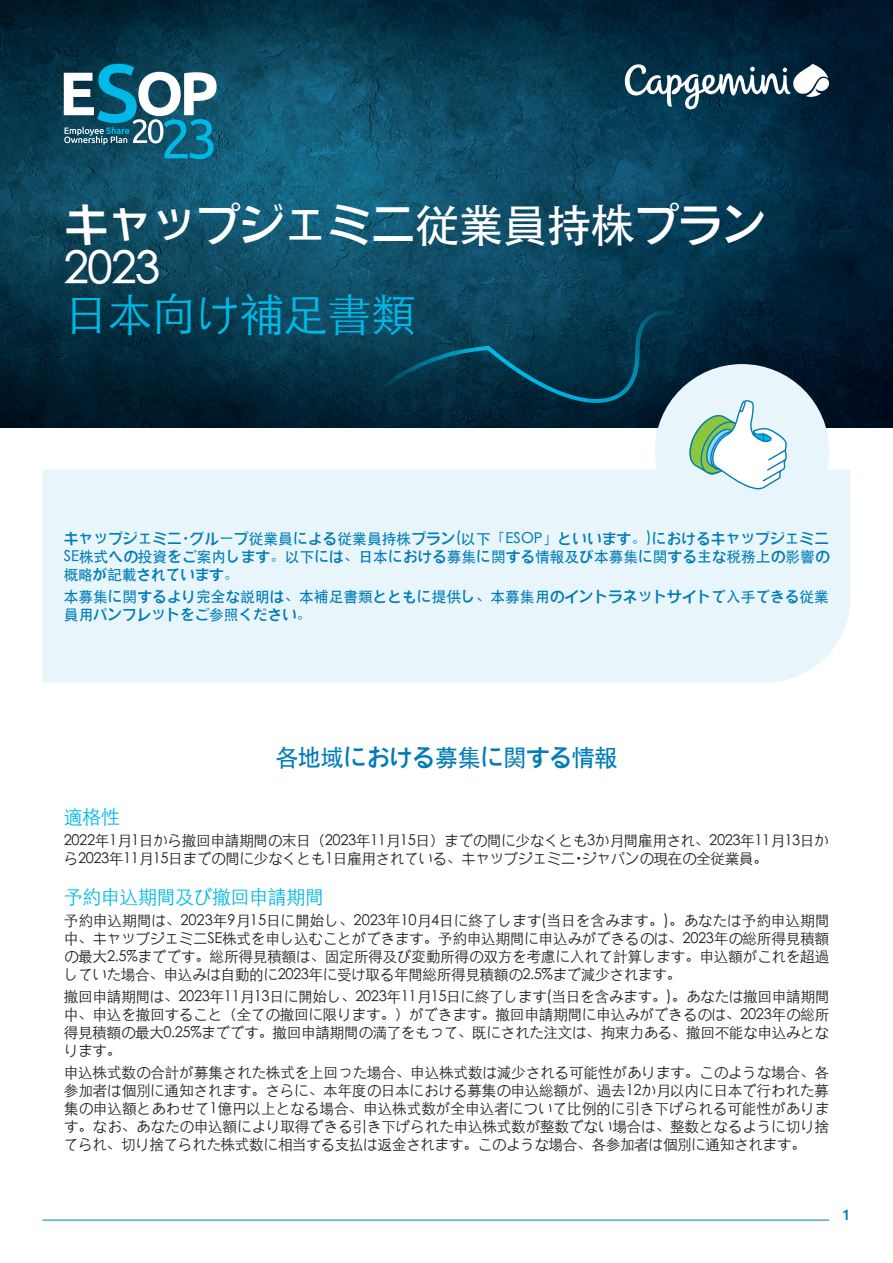
<style>
.page{position:relative;width:893px;height:1263px;background:#fff}
.page>*{position:absolute;margin:0;border:0;box-sizing:border-box;transform-origin:0 0}
.t1{font:500 45px/45px "ST Heiti SC";letter-spacing:-.025em;color:#fff}
.t2{font:300 45px "ST Heiti SC";letter-spacing:-.025em;color:#00b9e7}
.t3{font:500 24px "ST Heiti SC";letter-spacing:-.03em;color:#007cb6}
.INTER_cyan{font:300 19.5px "ST Heiti SC";letter-spacing:-.03em;color:#00b9e7}
.TEXTE{font:300 15px/18px "ST Heiti SC";letter-spacing:-.03em;color:#231f20;text-align:justify}
.t4{font:500 15px/18px "ST Heiti SC";color:#007cb6;text-align:justify}
.t5{font:500 15px "Ubuntu";color:#007cb6}
.s1{font-family:"Koz Go Pr 6 N";font-weight:300}
.s2{font-family:"Koz Go Pr 6 N"}
</style>
<div class="page">
<img style="left:0;top:0;width:893px;height:427px">
<div style="left:43px;top:470px;width:807px;height:212px;background:#e8f6fc"></div>
<div style="left:655px;top:364px;width:174px;height:174px;background:#e8f6fc;border-radius:50%"></div>
<svg style="left:625px;top:64px;width:204px;height:45px"></svg>
<svg style="left:689px;top:400px;width:98px;height:90px"></svg>
<hr style="left:43px;top:1220px;width:786px;height:1px;background:#007cb6">
<svg style="left:64px;top:64px;width:153px;height:95px"></svg>
<svg style="left:358px;top:311px;width:302px;height:101px"></svg>
<p class="t1" style="left:64px;top:201px;width:705px">キャップジェミニ従業員持株プラン<br>2023</p>
<p class="t2" style="left:64px;top:276px;width:354px">日本向け補足書類</p>
<p class="t4" style="left:64px;top:529px;width:767px">キャップジェミニ<span class="s1">・</span>グループ従業員による従業員持株プラン(以下「ESOP」といいます。)におけるキャップジェミニSE株式への投資をご案内します。以下には、日本における募集に関する情報及び本募集に関する主な税務上の影響の概略が記載されています。</p>
<p class="t4" style="left:64px;top:588px;width:767px">本募集に関するより完全な説明は、本補足書類とともに提供し、本募集用のイントラネットサイトで入手できる従業員用パンフレットをご参照ください。</p>
<p class="t3" style="left:275px;top:744px;width:344px">各地域における募集に関する情報</p>
<p class="INTER_cyan" style="left:64px;top:800px;width:58px">適格性</p>
<p class="TEXTE" style="left:64px;top:830px;width:767px">2022年1月1日から撤回申請期間の末日（2023年11月15日）までの間に少なくとも3か月間雇用され、2023年11月13日から2023年11月15日までの間に少なくとも1日雇用されている、キャップジェミニ<span class="s2">・</span>ジャパンの現在の全従業員。</p>
<p class="INTER_cyan" style="left:64px;top:880px;width:262px">予約申込期間及び撤回申請期間</p>
<p class="TEXTE" style="left:64px;top:910px;width:767px">予約申込期間は、2023年9月15日に開始し、2023年10月4日に終了します(当日を含みます。)。あなたは予約申込期間中、キャップジェミニSE株式を申し込むことができます。予約申込期間に申込みができるのは、2023年の総所得見積額の最大2.5%までです。総所得見積額は、固定所得及び変動所得の双方を考慮に入れて計算します。申込額がこれを超過していた場合、申込みは自動的に2023年に受け取る年間総所得見積額の2.5%まで減少されます。</p>
<p class="TEXTE" style="left:64px;top:986px;width:767px">撤回申請期間は、2023年11月13日に開始し、2023年11月15日に終了します(当日を含みます。)。あなたは撤回申請期間中、申込を撤回すること（全ての撤回に限ります。）ができます。撤回申請期間に申込みができるのは、2023年の総所得見積額の最大0.25%までです。撤回申請期間の満了をもって、既にされた注文は、拘束力ある、撤回不能な申込みとなります。</p>
<p class="TEXTE" style="left:64px;top:1062px;width:767px">申込株式数の合計が募集された株式を上回った場合、申込株式数は減少される可能性があります。このような場合、各参加者は個別に通知されます。さらに、本年度の日本における募集の申込総額が、過去12か月以内に日本で行われた募集の申込額とあわせて1億円以上となる場合、申込株式数が全申込者について比例的に引き下げられる可能性があります。なお、あなたの申込額により取得できる引き下げられた申込株式数が整数でない場合は、整数となるように切り捨てられ、切り捨てられた株式数に相当する支払は返金されます。このような場合、各参加者は個別に通知されます。</p>
<p class="t5" style="left:842px;top:1205px;width:10px">1</p>
</div>
